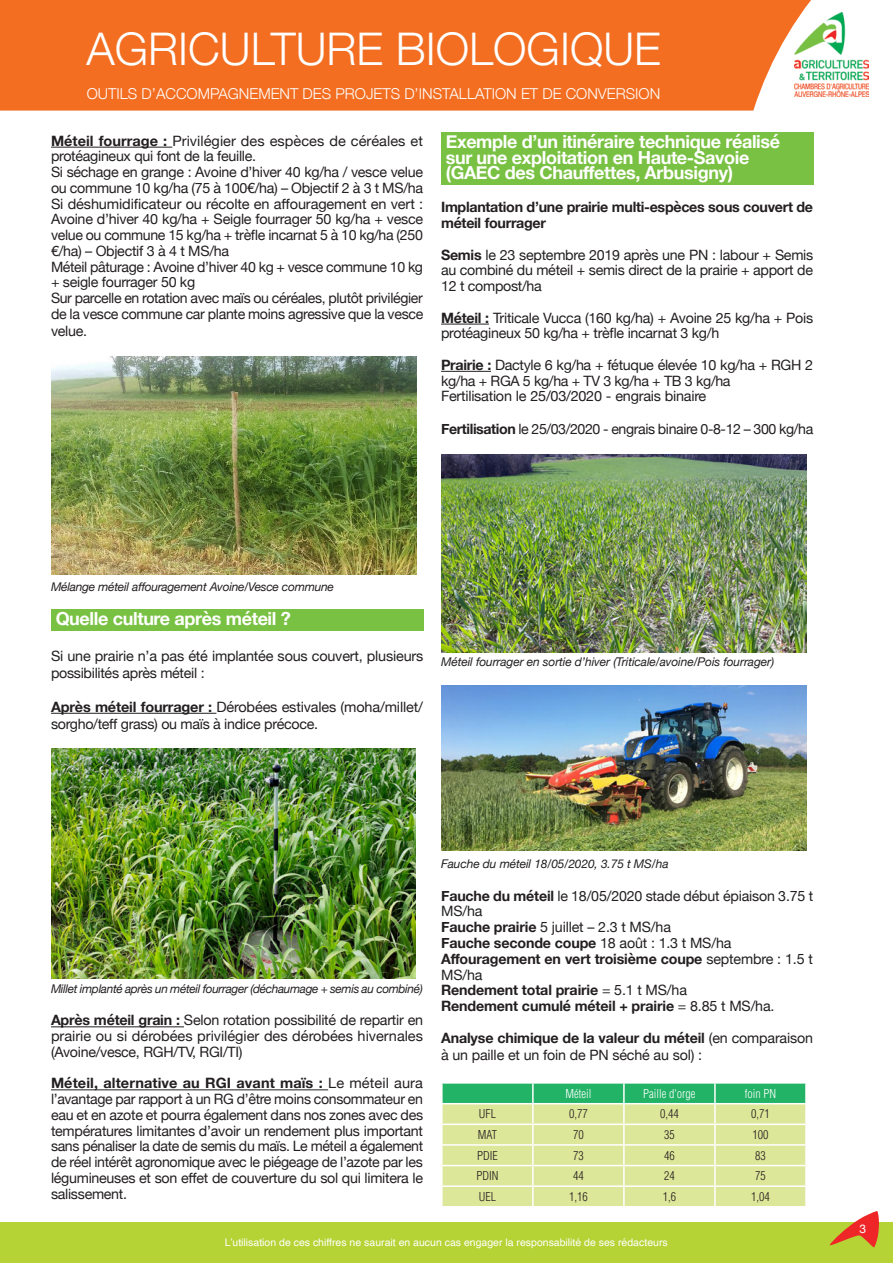
<style>
.page{position:relative;width:893px;height:1263px;background:#fff}
.page>*{position:absolute;margin:0;border:0;box-sizing:border-box;transform-origin:0 0}
.t1{font:300 45px "Helvetica Neue";color:#fff}
.t2{font:700 18px "Helvetica Neue";letter-spacing:-.02em;color:#fff}
.t3{font:300 15px "Helvetica Neue";color:#fff}
.t4{font:14.25px/15.8px "Helvetica Neue";letter-spacing:-.02em;color:#231f20}
.t5{font:700 14.25px/15.8px "Helvetica Neue";letter-spacing:-.01em;color:#231f20}
.t6{font:14.25px/15.8px "Helvetica Neue";letter-spacing:.005em;color:#231f20}
.t7{font:italic 12px "Helvetica Neue";letter-spacing:-.02em;color:#231f20}
.t8{font:300 condensed 12px "Helvetica LT Std";color:#231f20}
.t9{font:300 condensed 12px "Helvetica LT Std";color:#fff}
.t10{font:12px "Helvetica Neue";color:#fff}
.t11{font:10.5px "Helvetica";color:#fff}
.s1{font-weight:700}
.s2{font-weight:700;font-size:18px;color:#fff}
.s3{font-weight:400}
</style>
<div class="page">
<img style="left:839px;top:13px;width:29px;height:83px">
<svg style="left:0;top:0;width:839px;height:111px;background:#f2772f"></svg>
<div style="left:0;top:1222px;width:893px;height:41px;background:#b5d334"></div>
<svg style="left:830px;top:1211px;width:49px;height:36px"></svg>
<hr style="left:51px;top:147px;width:121px;height:1px;background:#231f20">
<div style="left:51px;top:609px;width:372px;height:21px;background:#79c142"></div>
<hr style="left:51px;top:713px;width:165px;height:1px;background:#231f20">
<hr style="left:51px;top:1026px;width:133px;height:1px;background:#231f20">
<hr style="left:51px;top:1089px;width:277px;height:1px;background:#231f20">
<img style="left:51px;top:356px;width:366px;height:218px">
<img style="left:51px;top:749px;width:364px;height:229px">
<div style="left:441px;top:132px;width:372px;height:21px;background:#79c142"></div>
<div style="left:441px;top:148px;width:372px;height:21px;background:#79c142"></div>
<div style="left:441px;top:163px;width:372px;height:22px;background:#79c142"></div>
<hr style="left:441px;top:324px;width:48px;height:1px;background:#231f20">
<hr style="left:441px;top:371px;width:50px;height:1px;background:#231f20">
<img style="left:441px;top:454px;width:366px;height:198px">
<img style="left:441px;top:686px;width:366px;height:165px">
<svg style="left:442px;top:1083px;width:364px;height:123px;background:#c2e099"></svg>
<h1 class="t1" style="left:86px;top:13px;width:576px">AGRICULTURE BIOLOGIQUE</h1>
<p class="t3" style="left:87px;top:82px;width:575px">OUTILS D’ACCOMPAGNEMENT DES PROJETS D’INSTALLATION ET DE CONVERSION</p>
<p class="t6" style="left:51px;top:134px;width:373px"><span class="s1">Méteil fourrage :</span> Privilégier des espèces de céréales et protéagineux qui font de la feuille.</p>
<p class="t4" style="left:51px;top:165px;width:374px">Si séchage en grange : Avoine d’hiver 40 kg/ha / vesce velue ou commune 10 kg/ha (75 à 100€/ha) – Objectif 2 à 3 t MS/ha</p>
<p class="t4" style="left:51px;top:197px;width:374px;text-align:justify">Si déshumidificateur ou récolte en affouragement en vert :<br>Avoine d’hiver 40 kg/ha + Seigle fourrager 50 kg/ha + vesce velue ou commune 15 kg/ha + trèfle incarnat 5 à 10 kg/ha (250 €/ha) – Objectif 3 à 4 t MS/ha</p>
<p class="t4" style="left:51px;top:260px;width:374px">Méteil pâturage : Avoine d’hiver 40 kg + vesce commune 10 kg + seigle fourrager 50 kg</p>
<p class="t4" style="left:51px;top:291px;width:374px">Sur parcelle en rotation avec maïs ou céréales, plutôt privilégier de la vesce commune car plante moins agressive que la vesce</p>
<p class="t4" style="left:51px;top:324px;width:38px">velue.</p>
<p class="t2" style="left:446px;top:127px;width:336px">Exemple d’un itinéraire technique réalisé</p>
<p class="t2" style="left:446px;top:143px;width:305px">sur une exploitation en Haute-Savoie</p>
<p class="t2" style="left:446px;top:159px;width:289px">(GAEC des Chauffettes, Arbusigny)</p>
<p class="t5" style="left:441px;top:200px;width:374px">Implantation d’une prairie multi-espèces sous couvert de méteil fourrager</p>
<p class="t4" style="left:441px;top:247px;width:374px;text-align:justify"><span class="s1">Semis</span> le 23 septembre 2019 après une PN : labour + Semis au combiné du méteil + semis direct de la prairie + apport de 12 t compost/ha</p>
<p class="t4" style="left:441px;top:310px;width:374px"><span class="s1">Méteil :</span> Triticale Vucca (160 kg/ha) + Avoine 25 kg/ha + Pois protéagineux 50 kg/ha + trèfle incarnat 3 kg/h</p>
<p class="t4" style="left:441px;top:358px;width:374px"><span class="s1">Prairie :</span> Dactyle 6 kg/ha + fétuque élevée 10 kg/ha + RGH 2 kg/ha + RGA 5 kg/ha + TV 3 kg/ha + TB 3 kg/ha</p>
<p class="t4" style="left:441px;top:389px;width:373px">Fertilisation le 25/03/2020 - engrais binaire <span class="s2">0-8-12 – 300</span></p>
<p class="t4" style="left:441px;top:422px;width:374px"><span class="s1">Fertilisation</span> le 25/03/2020 - engrais binaire 0-8-12 – 300 kg/ha</p>
<p class="t7" style="left:51px;top:578px;width:285px">Mélange méteil affouragement Avoine/Vesce commune</p>
<p class="t2" style="left:56px;top:604px;width:237px">Quelle culture après méteil ?</p>
<p class="t4" style="left:51px;top:648px;width:374px;line-height:17.1px">Si une prairie n’a pas été implantée sous couvert, plusieurs possibilités après méteil :</p>
<p class="t4" style="left:51px;top:699px;width:373px;line-height:17.1px"><span class="s1">Après méteil fourrager :</span> Dérobées estivales (moha/millet/ sorgho/teff grass) ou maïs à indice précoce.</p>
<p class="t7" style="left:441px;top:653px;width:335px">Méteil fourrager en sortie d’hiver (Triticale/avoine/Pois fourrager)</p>
<p class="t7" style="left:51px;top:980px;width:373px">Millet implanté après un méteil fourrager (déchaumage + semis au combiné)</p>
<p class="t4" style="left:51px;top:1013px;width:374px;text-align:justify"><span class="s1">Après méteil grain :</span> Selon rotation possibilité de repartir en prairie ou si dérobées privilégier des dérobées hivernales (Avoine/vesce, RGH/TV, RGI/TI)</p>
<p class="t4" style="left:51px;top:1076px;width:374px;text-align:justify"><span class="s1">Méteil, alternative au RGI avant maïs :</span> Le méteil aura l’avantage par rapport à un RG d’être moins consommateur en eau et en azote et pourra également dans nos zones avec des températures limitantes d’avoir un rendement plus important sans pénaliser la date de semis du maïs. Le méteil a également de réel intérêt agronomique avec le piégeage de l’azote par les légumineuses et son effet de couverture du sol qui limitera le salissement.</p>
<p class="t7" style="left:441px;top:855px;width:229px">Fauche du méteil 18/05/2020, 3.75 t MS/ha</p>
<p class="t4" style="left:441px;top:889px;width:374px"><span class="s1">Fauche du méteil</span> le 18/05/2020 stade début épiaison 3.75 t<br>MS/ha</p>
<p class="t4" style="left:441px;top:920px;width:231px"><span class="s1">Fauche prairie</span> 5 juillet – 2.3 t MS/ha</p>
<p class="t5" style="left:441px;top:935px;width:292px">Fauche seconde coupe <span class="s3">18 août : 1.3 t MS/ha</span></p>
<p class="t5" style="left:441px;top:951px;width:374px">Affouragement en vert troisième coupe <span class="s3">septembre : 1.5 t<br>MS/ha</span></p>
<p class="t5" style="left:441px;top:983px;width:247px">Rendement total prairie <span class="s3">= 5.1 t MS/ha</span></p>
<p class="t5" style="left:441px;top:998px;width:335px">Rendement cumulé méteil + prairie <span class="s3">= 8.85 t MS/ha.</span></p>
<p class="t4" style="left:441px;top:1030px;width:374px;line-height:17.1px"><span class="s1">Analyse chimique de la valeur du méteil</span> (en comparaison à un paille et un foin de PN séché au sol) :</p>
<p class="t9" style="left:565px;top:1086px;width:27px">Méteil</p>
<p class="t9" style="left:643px;top:1086px;width:54px">Paille d'orge</p>
<p class="t9" style="left:745px;top:1086px;width:33px">foin PN</p>
<p class="t8" style="left:479px;top:1106px;width:19px">UFL</p>
<p class="t8" style="left:569px;top:1106px;width:20px">0,77</p>
<p class="t8" style="left:660px;top:1106px;width:20px">0,44</p>
<p class="t8" style="left:751px;top:1106px;width:20px">0,71</p>
<p class="t8" style="left:478px;top:1127px;width:21px">MAT</p>
<p class="t8" style="left:573px;top:1127px;width:12px">70</p>
<p class="t8" style="left:664px;top:1127px;width:12px">35</p>
<p class="t8" style="left:752px;top:1127px;width:17px">100</p>
<p class="t8" style="left:477px;top:1148px;width:22px">PDIE</p>
<p class="t8" style="left:573px;top:1148px;width:12px">73</p>
<p class="t8" style="left:664px;top:1148px;width:12px">46</p>
<p class="t8" style="left:755px;top:1148px;width:12px">83</p>
<p class="t8" style="left:476px;top:1168px;width:24px">PDIN</p>
<p class="t8" style="left:573px;top:1168px;width:12px">44</p>
<p class="t8" style="left:664px;top:1168px;width:12px">24</p>
<p class="t8" style="left:755px;top:1168px;width:12px">75</p>
<p class="t8" style="left:479px;top:1189px;width:19px">UEL</p>
<p class="t8" style="left:569px;top:1189px;width:20px">1,16</p>
<p class="t8" style="left:663px;top:1189px;width:15px">1,6</p>
<p class="t8" style="left:751px;top:1189px;width:20px">1,04</p>
<p class="t11" style="left:225px;top:1234px;width:444px">L’utilisation de ces chiffres ne saurait en aucun cas engager la responsabilité de ses rédacteurs</p>
<p class="t10" style="left:859px;top:1220px;width:8px">3</p>
</div>
